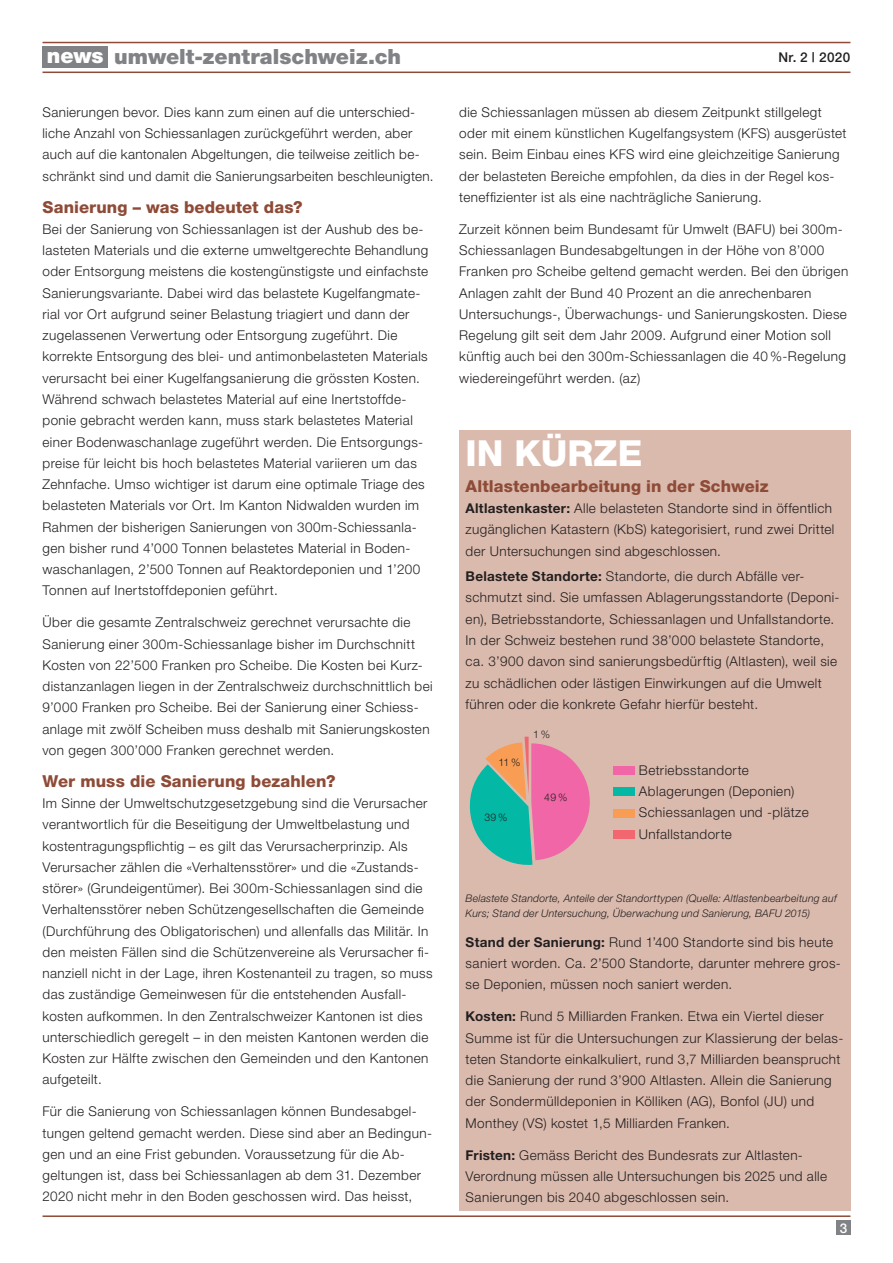
<style>
.page{position:relative;width:893px;height:1263px;background:#fff}
.page>*{position:absolute;margin:0;border:0;box-sizing:border-box;transform-origin:0 0}
.Titel_24_28{font:800 36px "Helvetica Neue";color:#fff}
.t1{font:900 21px "Helvetica Neue";color:#808285}
.t2{font:900 21px "Helvetica Neue";color:#fff}
.Zwischentitel_11{font:800 16.5px "Helvetica Neue";letter-spacing:.005em;color:#8e4b37}
.lauftext_9_14_173{font:300 13.5px/21.3px "Helvetica Neue";letter-spacing:.03em;color:#231f20}
.untertitel_2__9pt{font:500 13.5px "Helvetica Neue";letter-spacing:.035em;color:#231f20}
.untertitel_2__9pt-2{font:500 13.5px "Helvetica Neue";color:#fff}
.bildlegenden_kursiv{font:italic 300 10.5px/15px "Helvetica Neue";letter-spacing:.02em;color:#231f20}
.diagramme_7_pt{font:300 10.5px "Helvetica Neue";color:#231f20}
.s1{font-weight:700}
</style>
<div class="page">
<hr style="left:43px;top:42px;width:807px;height:1px;background:#8e4b37">
<hr style="left:43px;top:72px;width:807px;height:1px;background:#8e4b37">
<div style="left:43px;top:47px;width:65px;height:21px;background:#808285"></div>
<hr style="left:43px;top:1215px;width:807px;height:2px;background:#8e4b37">
<div style="left:836px;top:1220px;width:14px;height:15px;background:#808285"></div>
<div style="left:459px;top:430px;width:391px;height:780px;background:#dabaad"></div>
<svg style="left:469px;top:737px;width:121px;height:128px"></svg>
<div style="left:613px;top:766px;width:22px;height:9px;background:#f166a7"></div>
<div style="left:613px;top:788px;width:22px;height:8px;background:#03b8a4"></div>
<div style="left:613px;top:809px;width:22px;height:8px;background:#f89d53"></div>
<div style="left:613px;top:830px;width:22px;height:9px;background:#f1666f"></div>
<p class="t1" style="left:114px;top:44px;width:288px">umwelt-zentralschweiz.ch</p>
<p class="t2" style="left:47px;top:43px;width:58px">news</p>
<p class="untertitel_2__9pt" style="left:778px;top:49px;width:74px">Nr. 2 | 2020</p>
<p class="lauftext_9_14_173" style="left:43px;top:101px;width:393px">Sanierungen bevor. Dies kann zum einen auf die unterschied&shy;liche Anzahl von Schiessanlagen zurückgeführt werden, aber auch auf die kantonalen Abgeltungen, die teilweise zeitlich be&shy;schränkt sind und damit die Sanierungsarbeiten beschleunigten.</p>
<p class="Zwischentitel_11" style="left:43px;top:197px;width:262px">Sanierung – was bedeutet das?</p>
<p class="lauftext_9_14_173" style="left:43px;top:218px;width:387px">Bei der Sanierung von Schiessanlagen ist der Aushub des be&shy;lasteten Materials und die externe umweltgerechte Behandlung oder Entsorgung meistens die kostengünstigste und einfachste Sanierungsvariante. Dabei wird das belastete Kugelfangmate&shy;rial vor Ort aufgrund seiner Belastung triagiert und dann der zugelassenen Verwertung oder Entsorgung zugeführt. Die korrekte Entsorgung des blei- und antimonbelasteten Materials verursacht bei einer Kugelfangsanierung die grössten Kosten.<br>Während schwach belastetes Material auf eine Inertstoffde&shy;ponie gebracht werden kann, muss stark belastetes Material einer Bodenwaschanlage zugeführt werden. Die Entsorgungs&shy;preise für leicht bis hoch belastetes Material variieren um das Zehnfache. Umso wichtiger ist darum eine optimale Triage des belasteten Materials vor Ort. Im Kanton Nidwalden wurden im Rahmen der bisherigen Sanierungen von 300m-Schiessanla&shy;gen bisher rund 4’000 Tonnen belastetes Material in Boden&shy;waschanlagen, 2’500 Tonnen auf Reaktordeponien und 1’200<br>Tonnen auf Inertstoffdeponien geführt.</p>
<p class="lauftext_9_14_173" style="left:43px;top:611px;width:392px">Über die gesamte Zentralschweiz gerechnet verursachte die Sanierung einer 300m-Schiessanlage bisher im Durchschnitt Kosten von 22’500 Franken pro Scheibe. Die Kosten bei Kurz&shy;distanzanlagen liegen in der Zentralschweiz durchschnittlich bei 9’000 Franken pro Scheibe. Bei der Sanierung einer Schiess&shy;anlage mit zwölf Scheiben muss deshalb mit Sanierungskosten von gegen 300’000 Franken gerechnet werden.</p>
<p class="Zwischentitel_11" style="left:43px;top:771px;width:294px">Wer muss die Sanierung bezahlen?</p>
<p class="lauftext_9_14_173" style="left:43px;top:792px;width:392px">Im Sinne der Umweltschutzgesetzgebung sind die Verursacher verantwortlich für die Beseitigung der Umweltbelastung und kostentragungspflichtig – es gilt das Verursacherprinzip. Als Verursacher zählen die «Verhaltensstörer» und die «Zustands&shy;störer» (Grundeigentümer). Bei 300m-Schiessanlagen sind die Verhaltensstörer neben Schützengesellschaften die Gemeinde (Durchführung des Obligatorischen) und allenfalls das Militär. In den meisten Fällen sind die Schützenvereine als Verursacher fi&shy;nanziell nicht in der Lage, ihren Kostenanteil zu tragen, so muss das zuständige Gemeinwesen für die entstehenden Ausfall&shy;kosten aufkommen. In den Zentralschweizer Kantonen ist dies unterschiedlich geregelt – in den meisten Kantonen werden die Kosten zur Hälfte zwischen den Gemeinden und den Kantonen aufgeteilt.</p>
<p class="lauftext_9_14_173" style="left:43px;top:1100px;width:391px">Für die Sanierung von Schiessanlagen können Bundesabgel&shy;tungen geltend gemacht werden. Diese sind aber an Bedingun&shy;gen und an eine Frist gebunden. Voraussetzung für die Ab&shy;geltungen ist, dass bei Schiessanlagen ab dem 31. Dezember 2020 nicht mehr in den Boden geschossen wird. Das heisst,</p>
<p class="lauftext_9_14_173" style="left:459px;top:101px;width:389px">die Schiessanlagen müssen ab diesem Zeitpunkt stillgelegt oder mit einem künstlichen Kugelfangsystem (KFS) ausgerüstet sein. Beim Einbau eines KFS wird eine gleichzeitige Sanierung der belasteten Bereiche empfohlen, da dies in der Regel kos&shy;teneffizienter ist als eine nachträgliche Sanierung.</p>
<p class="lauftext_9_14_173" style="left:459px;top:218px;width:391px">Zurzeit können beim Bundesamt für Umwelt (BAFU) bei 300m-Schiessanlagen Bundesabgeltungen in der Höhe von 8’000<br>Franken pro Scheibe geltend gemacht werden. Bei den übrigen Anlagen zahlt der Bund 40 Prozent an die anrechenbaren Untersuchungs-, Überwachungs- und Sanierungskosten. Diese Regelung gilt seit dem Jahr 2009. Aufgrund einer Motion soll künftig auch bei den 300m-Schiessanlagen die 40 %-Regelung wiedereingeführt werden. (az)</p>
<p class="Titel_24_28" style="left:466px;top:432px;width:178px">IN KÜRZE</p>
<p class="Zwischentitel_11" style="left:466px;top:476px;width:305px">Altlastenbearbeitung in der Schweiz</p>
<p class="lauftext_9_14_173" style="left:466px;top:497px;width:370px"><span class="s1">Altlastenkaster:</span> Alle belasteten Standorte sind in öffentlich zugänglichen Katastern (KbS) kategorisiert, rund zwei Drittel der Untersuchungen sind abgeschlossen.</p>
<p class="lauftext_9_14_173" style="left:466px;top:565px;width:375px"><span class="s1">Belastete Standorte:</span> Standorte, die durch Abfälle ver&shy;schmutzt sind. Sie umfassen Ablagerungsstandorte (Deponi&shy;en), Betriebsstandorte, Schiessanlagen und Unfallstandorte.<br>In der Schweiz bestehen rund 38’000 belastete Standorte, ca. 3’900 davon sind sanierungsbedürftig (Altlasten), weil sie zu schädlichen oder lästigen Einwirkungen auf die Umwelt führen oder die konkrete Gefahr hierfür besteht.</p>
<p class="diagramme_7_pt" style="left:498px;top:755px;width:23px">11 %</p>
<p class="diagramme_7_pt" style="left:484px;top:811px;width:25px">39%</p>
<p class="diagramme_7_pt" style="left:533px;top:728px;width:18px">1%</p>
<p class="diagramme_7_pt" style="left:544px;top:791px;width:25px">49%</p>
<p class="lauftext_9_14_173" style="left:639px;top:759px;width:111px">Betriebsstandorte</p>
<p class="lauftext_9_14_173" style="left:639px;top:780px;width:157px">Ablagerungen (Deponien)</p>
<p class="lauftext_9_14_173" style="left:639px;top:802px;width:171px">Schiessanlagen und -plätze</p>
<p class="lauftext_9_14_173" style="left:639px;top:823px;width:94px">Unfallstandorte</p>
<p class="bildlegenden_kursiv" style="left:466px;top:890px;width:373px">Belastete Standorte, Anteile der Standorttypen (Quelle: Altlastenbearbeitung auf<br>Kurs; Stand der Untersuchung, Überwachung und Sanierung, BAFU 2015)</p>
<p class="lauftext_9_14_173" style="left:466px;top:931px;width:377px"><span class="s1">Stand der Sanierung:</span> Rund 1’400 Standorte sind bis heute saniert worden. Ca. 2’500 Standorte, darunter mehrere gros&shy;se Deponien, müssen noch saniert werden.</p>
<p class="lauftext_9_14_173" style="left:466px;top:1005px;width:379px"><span class="s1">Kosten:</span> Rund 5 Milliarden Franken. Etwa ein Viertel dieser Summe ist für die Untersuchungen zur Klassierung der belas&shy;teten Standorte einkalkuliert, rund 3,7 Milliarden beansprucht die Sanierung der rund 3’900 Altlasten. Allein die Sanierung der Sondermülldeponien in Kölliken (AG), Bonfol (JU) und Monthey (VS) kostet 1,5 Milliarden Franken.</p>
<p class="lauftext_9_14_173" style="left:466px;top:1144px;width:363px"><span class="s1">Fristen:</span> Gemäss Bericht des Bundesrats zur Altlasten-<br>Verordnung müssen alle Untersuchungen bis 2025 und alle<br>Sanierungen bis 2040 abgeschlossen sein.</p>
<p class="untertitel_2__9pt-2" style="left:840px;top:1220px;width:9px">3</p>
</div>
